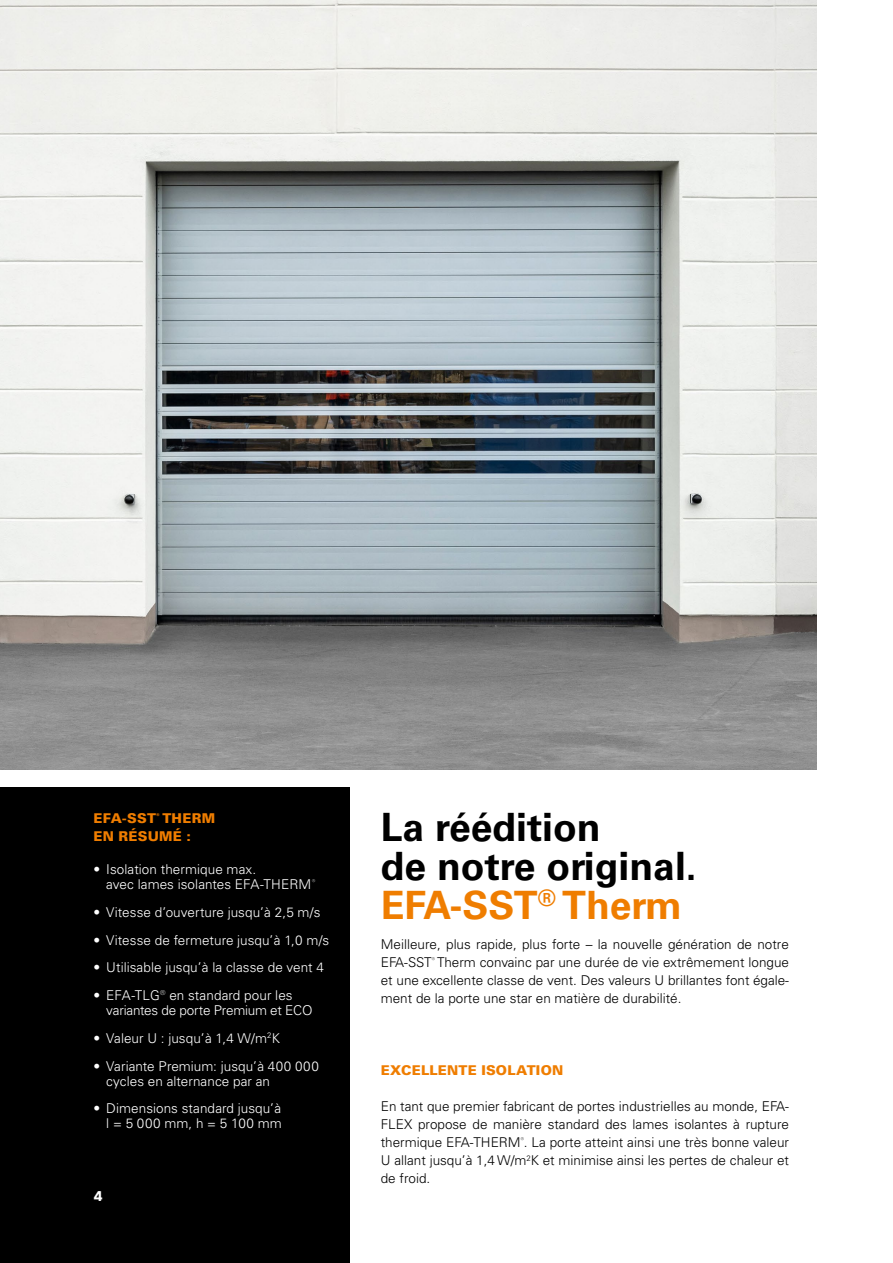
<style>
.page{position:relative;width:893px;height:1263px;background:#fff}
.page>*{position:absolute;margin:0;border:0;box-sizing:border-box;transform-origin:0 0}
.t1{font:700 39px/39px "Univers LT Pro 65";color:#000}
.t2{font:300 13.5px/18px "Univers LT Pro 45";color:#000;text-align:justify}
.t3{font:300 13.5px/15px "Univers LT Pro 45";letter-spacing:.005em;color:#fff}
.t4{font:900 13.5px/18px "Univers LT Pro 75";letter-spacing:.02em;color:#ef7d00}
.t5{font:800 13.5px "Inter";color:#fff}
.s1{color:#ef7d00}
</style>
<div class="page">
<div style="left:0;top:787px;width:349px;height:476px;background:#000"></div>
<img style="left:0;top:0;width:816px;height:769px">
<p class="t4" style="left:94px;top:809px;width:123px">EFA-SST<sup>®</sup> THERM<br>EN RÉSUMÉ :</p>
<p class="t3" style="left:106px;top:861px;width:210px;text-indent:-13px">• Isolation thermique max.<br>avec lames isolantes EFA-THERM<sup>®</sup></p>
<p class="t3" style="left:94px;top:904px;width:228px">• Vitesse d’ouverture jusqu’à 2,5 m/s</p>
<p class="t3" style="left:94px;top:932px;width:237px">• Vitesse de fermeture jusqu’à 1,0 m/s</p>
<p class="t3" style="left:94px;top:960px;width:232px">• Utilisable jusqu’à la classe de vent 4</p>
<p class="t3" style="left:106px;top:987px;width:208px;text-indent:-13px">• EFA-TLG® en standard pour les variantes de porte Premium et ECO</p>
<p class="t3" style="left:94px;top:1030px;width:188px">• Valeur U : jusqu’à 1,4 W/m<sup>2</sup>K</p>
<p class="t3" style="left:106px;top:1058px;width:214px;text-indent:-13px">• Variante Premium: jusqu’à 400 000 cycles en alternance par an</p>
<p class="t3" style="left:94px;top:1101px;width:190px;text-align:right">• Dimensions standard jusqu’à l = 5 000 mm, h = 5 100 mm</p>
<p class="t5" style="left:94px;top:1186px;width:11px">4</p>
<h1 class="t1" style="left:381px;top:806px;width:317px">La réédition<br>de notre original.<br><span class="s1">EFA-SST</span><sup>®</sup> <span class="s1">Therm</span></h1>
<p class="t2" style="left:381px;top:935px;width:410px">Meilleure, plus rapide, plus forte – la nouvelle génération de notre EFA-SST<sup>®</sup> Therm convainc par une durée de vie extrêmement longue et une excellente classe de vent. Des valeurs U brillantes font égale&shy;ment de la porte une star en matière de durabilité.</p>
<p class="t4" style="left:381px;top:1061px;width:184px">EXCELLENTE ISOLATION</p>
<p class="t2" style="left:381px;top:1097px;width:410px">En tant que premier fabricant de portes industrielles au monde, EFA-FLEX propose de manière standard des lames isolantes à rupture thermique EFA-THERM<sup>®</sup>. La porte atteint ainsi une très bonne valeur U allant jusqu’à 1,4 W/m<sup>2</sup>K et minimise ainsi les pertes de chaleur et de froid.</p>
</div>
